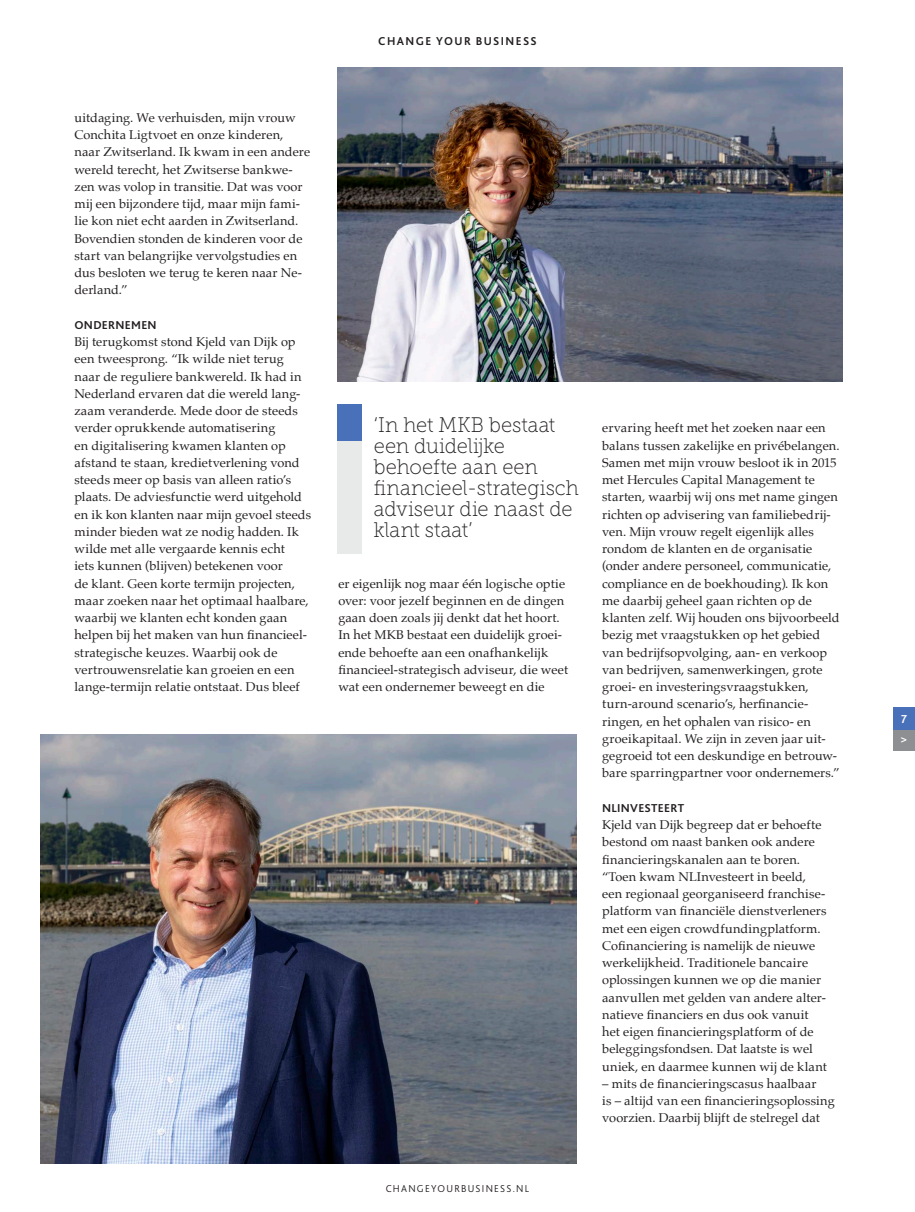
<style>
.page{position:relative;width:915px;height:1212px;background:#fff}
.page>*{position:absolute;margin:0;border:0;box-sizing:border-box;transform-origin:0 0}
.t1{font:21px/21px "Museo Slab 100";color:#231f20;scale:.96 1}
.t2{font:12.75px/17.2px "Palatino";letter-spacing:.01em;color:#231f20}
.t3{font:700 12px "Bliss 2";letter-spacing:.03em;color:#231f20}
.t4{font:700 12px "Bliss 2";letter-spacing:.125em;color:#231f20}
.t5{font:700 12px/20.7px "Bliss 2";color:#fff}
.t6{font:300 10.5px "Bliss 2";letter-spacing:.125em;color:#231f20}
</style>
<div class="page">
<div style="left:337px;top:404px;width:25px;height:149px;background:#e8e9e9"></div>
<div style="left:337px;top:404px;width:25px;height:37px;background:#4971b9"></div>
<img style="left:40px;top:734px;width:536px;height:429px">
<img style="left:337px;top:67px;width:505px;height:315px">
<div style="left:892px;top:728px;width:22px;height:22px;background:#8d8f92"></div>
<div style="left:892px;top:707px;width:22px;height:22px;background:#4971b9"></div>
<p class="t2" style="left:74px;top:109px;width:237px">uitdaging. We verhuisden, mijn vrouw Conchita Ligtvoet en onze kinderen, naar Zwitserland. Ik kwam in een andere wereld terecht, het Zwitserse bankwe&shy;zen was volop in transitie. Dat was voor mij een bijzondere tijd, maar mijn fami&shy;lie kon niet echt aarden in Zwitserland.<br>Bovendien stonden de kinderen voor de start van belangrijke vervolgstudies en dus besloten we terug te keren naar Ne&shy;derland.”</p>
<p class="t3" style="left:74px;top:317px;width:84px">ONDERNEMEN</p>
<p class="t2" style="left:74px;top:333px;width:238px">Bij terugkomst stond Kjeld van Dijk op een tweesprong. “Ik wilde niet terug naar de reguliere bankwereld. Ik had in Nederland ervaren dat die wereld lang&shy;zaam veranderde. Mede door de steeds verder oprukkende automatisering<br>en digitalisering kwamen klanten op afstand te staan, kredietverlening vond steeds meer op basis van alleen ratio’s plaats. De adviesfunctie werd uitgehold en ik kon klanten naar mijn gevoel steeds minder bieden wat ze nodig hadden. Ik wilde met alle vergaarde kennis echt<br>iets kunnen (blijven) betekenen voor<br>de klant. Geen korte termijn projecten, maar zoeken naar het optimaal haalbare, waarbij we klanten echt konden gaan helpen bij het maken van hun financieel&shy;strategische keuzes. Waarbij ook de vertrouwensrelatie kan groeien en een lange-termijn relatie ontstaat. Dus bleef</p>
<p class="t4" style="left:378px;top:33px;width:160px">CHANGE YOUR BUSINESS</p>
<h1 class="t1" style="left:374px;top:415px;width:215px">‘In het MKB bestaat een duidelijke behoefte aan een financieel-strategisch adviseur die naast de klant staat’</h1>
<p class="t2" style="left:338px;top:574px;width:231px">er eigenlijk nog maar één logische optie over: voor jezelf beginnen en de dingen gaan doen zoals jij denkt dat het hoort.<br>In het MKB bestaat een duidelijk groei&shy;ende behoefte aan een onafhankelijk financieel-strategisch adviseur, die weet wat een ondernemer beweegt en die</p>
<p class="t2" style="left:602px;top:419px;width:239px">ervaring heeft met het zoeken naar een balans tussen zakelijke en privébelangen.<br>Samen met mijn vrouw besloot ik in 2015 met Hercules Capital Management te starten, waarbij wij ons met name gingen richten op advisering van familiebedrij&shy;ven. Mijn vrouw regelt eigenlijk alles rondom de klanten en de organisatie (onder andere personeel, communicatie, compliance en de boekhouding). Ik kon me daarbij geheel gaan richten op de klanten zelf. Wij houden ons bijvoorbeeld bezig met vraagstukken op het gebied van bedrijfsopvolging, aan- en verkoop van bedrijven, samenwerkingen, grote groei- en investeringsvraagstukken, turn-around scenario’s, herfinancie&shy;ringen, en het ophalen van risico- en groeikapitaal. We zijn in zeven jaar uit&shy;gegroeid tot een deskundige en betrouw&shy;bare sparringpartner voor ondernemers.”</p>
<p class="t3" style="left:602px;top:800px;width:83px">NLINVESTEERT</p>
<p class="t2" style="left:602px;top:816px;width:226px">Kjeld van Dijk begreep dat er behoefte bestond om naast banken ook andere financieringskanalen aan te boren. “Toen kwam NLInvesteert in beeld, een regionaal georganiseerd franchise&shy;platform van financiële dienstverleners met een eigen crowdfundingplatform.<br>Cofinanciering is namelijk de nieuwe werkelijkheid. Traditionele bancaire oplossingen kunnen we op die manier aanvullen met gelden van andere alter&shy;natieve financiers en dus ook vanuit het eigen financieringsplatform of de beleggingsfondsen. Dat laatste is wel uniek, en daarmee kunnen wij de klant</p>
<p class="t2" style="left:602px;top:1075px;width:234px">– mits de financieringscasus haalbaar<br>is – altijd van een financieringsoplossing voorzien. Daarbij blijft de stelregel dat</p>
<p class="t6" style="left:385px;top:1182px;width:145px">CHANGEYOURBUSINESS.NL</p>
<p class="t5" style="left:900px;top:708px;width:8px">7 &gt;</p>
</div>
